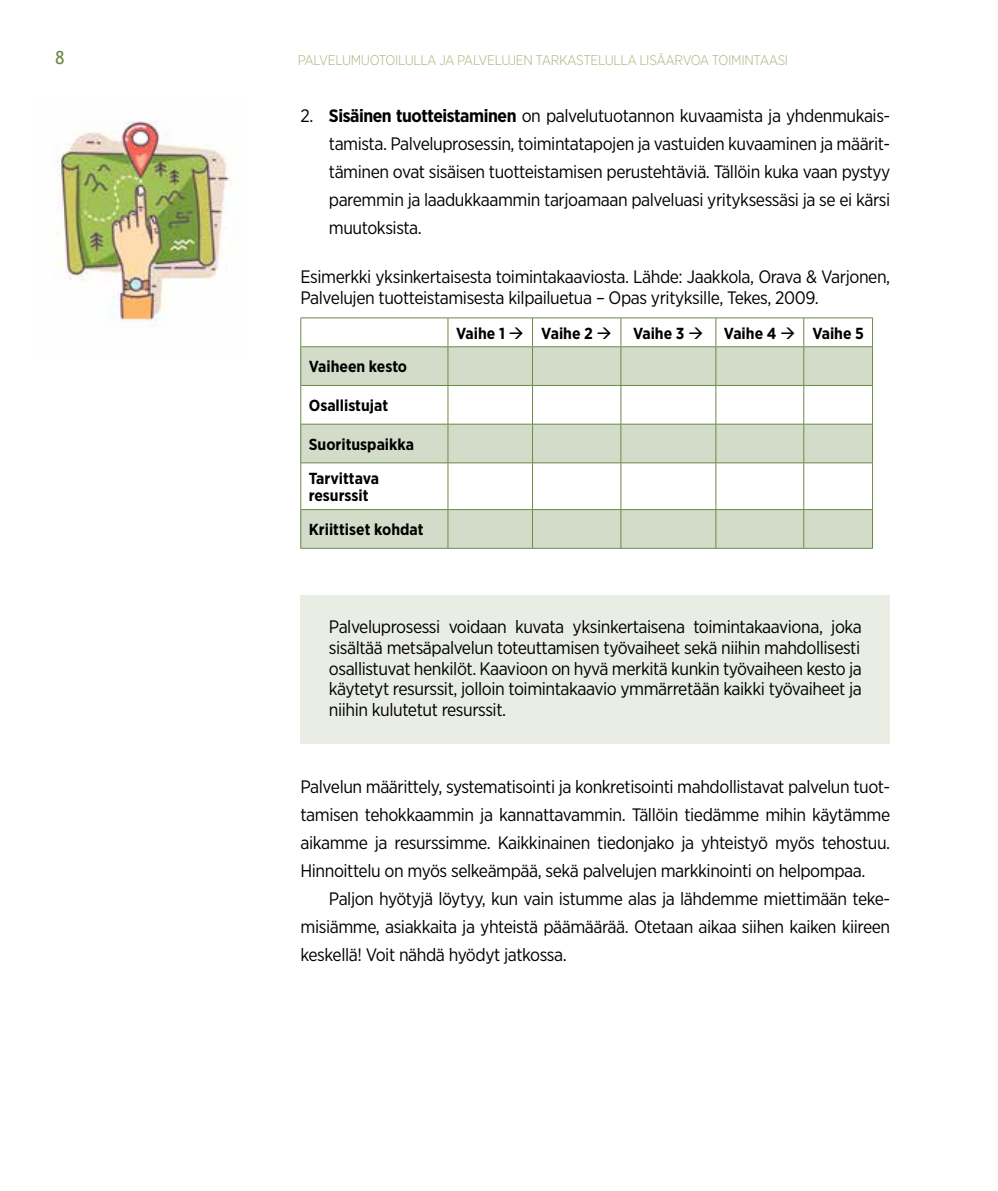
<style>
.page{position:relative;width:998px;height:1191px;background:#fff}
.page>*{position:absolute;margin:0;border:0;box-sizing:border-box;transform-origin:0 0}
.t1{font:18px/28px "Gotham Narrow";letter-spacing:-.025em;color:#000;text-align:justify}
.t2{font:18px "Trebuchet MS";color:#6c8a49}
.t3{font:700 16px/17.2px "Gotham Narrow";color:#000}
.t4{font:300 14px "Gotham Narrow";letter-spacing:-.025em;color:#adb27d}
.s1{font-weight:700}
</style>
<div class="page">
<div style="left:300px;top:595px;width:590px;height:149px;background:#e9ede3"></div>
<div style="left:301px;top:347px;width:147px;height:38px;background:#d3dcc8"></div>
<div style="left:448px;top:347px;width:84px;height:38px;background:#d3dcc8"></div>
<div style="left:532px;top:347px;width:89px;height:38px;background:#d3dcc8"></div>
<div style="left:621px;top:347px;width:95px;height:38px;background:#d3dcc8"></div>
<div style="left:716px;top:347px;width:88px;height:38px;background:#d3dcc8"></div>
<div style="left:804px;top:347px;width:68px;height:38px;background:#d3dcc8"></div>
<div style="left:301px;top:424px;width:147px;height:39px;background:#d3dcc8"></div>
<div style="left:448px;top:424px;width:84px;height:39px;background:#d3dcc8"></div>
<div style="left:532px;top:424px;width:89px;height:39px;background:#d3dcc8"></div>
<div style="left:621px;top:424px;width:95px;height:39px;background:#d3dcc8"></div>
<div style="left:716px;top:424px;width:88px;height:39px;background:#d3dcc8"></div>
<div style="left:804px;top:424px;width:68px;height:39px;background:#d3dcc8"></div>
<div style="left:301px;top:509px;width:147px;height:39px;background:#d3dcc8"></div>
<div style="left:448px;top:509px;width:84px;height:39px;background:#d3dcc8"></div>
<div style="left:532px;top:509px;width:89px;height:39px;background:#d3dcc8"></div>
<div style="left:621px;top:509px;width:95px;height:39px;background:#d3dcc8"></div>
<div style="left:716px;top:509px;width:88px;height:39px;background:#d3dcc8"></div>
<div style="left:804px;top:509px;width:68px;height:39px;background:#d3dcc8"></div>
<hr style="left:300px;top:317px;width:148px;height:1px;background:#6c8a49">
<svg style="left:300px;top:318px;width:1px;height:28px"></svg>
<hr style="left:448px;top:317px;width:84px;height:1px;background:#6c8a49">
<svg style="left:448px;top:318px;width:1px;height:28px"></svg>
<hr style="left:532px;top:317px;width:89px;height:1px;background:#6c8a49">
<svg style="left:532px;top:318px;width:1px;height:28px"></svg>
<hr style="left:621px;top:317px;width:95px;height:1px;background:#6c8a49">
<svg style="left:620px;top:318px;width:1px;height:28px"></svg>
<hr style="left:716px;top:317px;width:88px;height:1px;background:#6c8a49">
<svg style="left:715px;top:318px;width:1px;height:28px"></svg>
<hr style="left:804px;top:317px;width:69px;height:1px;background:#6c8a49">
<svg style="left:803px;top:318px;width:1px;height:28px"></svg>
<svg style="left:872px;top:318px;width:1px;height:28px"></svg>
<hr style="left:300px;top:346px;width:148px;height:1px;background:#6c8a49">
<hr style="left:300px;top:347px;width:1px;height:38px;background:#6c8a49">
<hr style="left:448px;top:346px;width:84px;height:1px;background:#6c8a49">
<hr style="left:448px;top:347px;width:1px;height:38px;background:#6c8a49">
<hr style="left:532px;top:346px;width:89px;height:1px;background:#6c8a49">
<hr style="left:532px;top:347px;width:1px;height:38px;background:#6c8a49">
<hr style="left:621px;top:346px;width:95px;height:1px;background:#6c8a49">
<hr style="left:620px;top:347px;width:1px;height:38px;background:#6c8a49">
<hr style="left:716px;top:346px;width:88px;height:1px;background:#6c8a49">
<hr style="left:715px;top:347px;width:1px;height:38px;background:#6c8a49">
<hr style="left:804px;top:346px;width:69px;height:1px;background:#6c8a49">
<hr style="left:803px;top:347px;width:1px;height:38px;background:#6c8a49">
<hr style="left:872px;top:347px;width:1px;height:38px;background:#6c8a49">
<hr style="left:300px;top:385px;width:148px;height:1px;background:#6c8a49">
<hr style="left:300px;top:386px;width:1px;height:38px;background:#6c8a49">
<hr style="left:448px;top:385px;width:84px;height:1px;background:#6c8a49">
<hr style="left:448px;top:386px;width:1px;height:38px;background:#6c8a49">
<hr style="left:532px;top:385px;width:89px;height:1px;background:#6c8a49">
<hr style="left:532px;top:386px;width:1px;height:38px;background:#6c8a49">
<hr style="left:621px;top:385px;width:95px;height:1px;background:#6c8a49">
<hr style="left:620px;top:386px;width:1px;height:38px;background:#6c8a49">
<hr style="left:716px;top:385px;width:88px;height:1px;background:#6c8a49">
<hr style="left:715px;top:386px;width:1px;height:38px;background:#6c8a49">
<hr style="left:804px;top:385px;width:69px;height:1px;background:#6c8a49">
<hr style="left:803px;top:386px;width:1px;height:38px;background:#6c8a49">
<hr style="left:872px;top:386px;width:1px;height:38px;background:#6c8a49">
<hr style="left:300px;top:424px;width:148px;height:1px;background:#6c8a49">
<hr style="left:300px;top:424px;width:1px;height:38px;background:#6c8a49">
<hr style="left:448px;top:424px;width:84px;height:1px;background:#6c8a49">
<hr style="left:448px;top:424px;width:1px;height:38px;background:#6c8a49">
<hr style="left:532px;top:424px;width:89px;height:1px;background:#6c8a49">
<hr style="left:532px;top:424px;width:1px;height:38px;background:#6c8a49">
<hr style="left:621px;top:424px;width:95px;height:1px;background:#6c8a49">
<hr style="left:620px;top:424px;width:1px;height:38px;background:#6c8a49">
<hr style="left:716px;top:424px;width:88px;height:1px;background:#6c8a49">
<hr style="left:715px;top:424px;width:1px;height:38px;background:#6c8a49">
<hr style="left:804px;top:424px;width:69px;height:1px;background:#6c8a49">
<hr style="left:803px;top:424px;width:1px;height:38px;background:#6c8a49">
<hr style="left:872px;top:424px;width:1px;height:38px;background:#6c8a49">
<hr style="left:300px;top:462px;width:148px;height:1px;background:#6c8a49">
<hr style="left:300px;top:463px;width:1px;height:46px;background:#6c8a49">
<hr style="left:448px;top:462px;width:84px;height:1px;background:#6c8a49">
<hr style="left:448px;top:463px;width:1px;height:46px;background:#6c8a49">
<hr style="left:532px;top:462px;width:89px;height:1px;background:#6c8a49">
<hr style="left:532px;top:463px;width:1px;height:46px;background:#6c8a49">
<hr style="left:621px;top:462px;width:95px;height:1px;background:#6c8a49">
<hr style="left:620px;top:463px;width:1px;height:46px;background:#6c8a49">
<hr style="left:716px;top:462px;width:88px;height:1px;background:#6c8a49">
<hr style="left:715px;top:463px;width:1px;height:46px;background:#6c8a49">
<hr style="left:804px;top:462px;width:69px;height:1px;background:#6c8a49">
<hr style="left:803px;top:463px;width:1px;height:46px;background:#6c8a49">
<hr style="left:872px;top:463px;width:1px;height:46px;background:#6c8a49">
<hr style="left:300px;top:509px;width:148px;height:1px;background:#6c8a49">
<hr style="left:300px;top:510px;width:1px;height:38px;background:#6c8a49">
<hr style="left:448px;top:509px;width:84px;height:1px;background:#6c8a49">
<hr style="left:448px;top:510px;width:1px;height:38px;background:#6c8a49">
<hr style="left:532px;top:509px;width:89px;height:1px;background:#6c8a49">
<hr style="left:532px;top:510px;width:1px;height:38px;background:#6c8a49">
<hr style="left:621px;top:509px;width:95px;height:1px;background:#6c8a49">
<hr style="left:620px;top:510px;width:1px;height:38px;background:#6c8a49">
<hr style="left:716px;top:509px;width:88px;height:1px;background:#6c8a49">
<hr style="left:715px;top:510px;width:1px;height:38px;background:#6c8a49">
<hr style="left:804px;top:509px;width:69px;height:1px;background:#6c8a49">
<hr style="left:803px;top:510px;width:1px;height:38px;background:#6c8a49">
<hr style="left:872px;top:510px;width:1px;height:38px;background:#6c8a49">
<hr style="left:300px;top:548px;width:148px;height:1px;background:#6c8a49">
<hr style="left:448px;top:548px;width:84px;height:1px;background:#6c8a49">
<hr style="left:532px;top:548px;width:89px;height:1px;background:#6c8a49">
<hr style="left:621px;top:548px;width:95px;height:1px;background:#6c8a49">
<hr style="left:716px;top:548px;width:88px;height:1px;background:#6c8a49">
<hr style="left:804px;top:548px;width:69px;height:1px;background:#6c8a49">
<img style="left:54px;top:120px;width:176px;height:208px">
<p class="t2" style="left:55px;top:47px;width:11px">8</p>
<p class="t4" style="left:298px;top:52px;width:492px">PALVELUMUOTOILULLA JA PALVELUJEN TARKASTELULLA LISÄARVOA TOIMINTAASI</p>
<p class="t1" style="left:329px;top:101px;width:563px;text-indent:-28px">2. <span class="s1">Sisäinen tuotteistaminen</span> on palvelutuotannon kuvaamista ja yhdenmukais&shy;tamista. Palveluprosessin, toimintatapojen ja vastuiden kuvaaminen ja määrit&shy;täminen ovat sisäisen tuotteistamisen perustehtäviä. Tällöin kuka vaan pystyy paremmin ja laadukkaammin tarjoamaan palveluasi yrityksessäsi ja se ei kärsi muutoksista.</p>
<p class="t1" style="left:300px;top:266px;width:591px;line-height:20.8px">Esimerkki yksinkertaisesta toimintakaaviosta. Lähde: Jaakkola, Orava &amp; Varjonen,<br>Palvelujen tuotteistamisesta kilpailuetua – Opas yrityksille, Tekes, 2009.</p>
<p class="t3" style="left:456px;top:324px;width:70px">Vaihe 1 →</p>
<p class="t3" style="left:541px;top:324px;width:72px">Vaihe 2 →</p>
<p class="t3" style="left:633px;top:324px;width:72px">Vaihe 3 →</p>
<p class="t3" style="left:724px;top:324px;width:73px">Vaihe 4 →</p>
<p class="t3" style="left:812px;top:324px;width:53px">Vaihe 5</p>
<p class="t3" style="left:309px;top:358px;width:100px">Vaiheen kesto</p>
<p class="t3" style="left:309px;top:397px;width:81px">Osallistujat</p>
<p class="t3" style="left:309px;top:435px;width:107px">Suorituspaikka</p>
<p class="t3" style="left:309px;top:469px;width:72px">Tarvittava resurssit</p>
<p class="t3" style="left:309px;top:521px;width:116px">Kriittiset kohdat</p>
<p class="t1" style="left:329px;top:616px;width:534px;line-height:20.6px">Palveluprosessi voidaan kuvata yksinkertaisena toimintakaaviona, joka sisältää metsäpalvelun toteuttamisen työvaiheet sekä niihin mahdollisesti osallistuvat henkilöt. Kaavioon on hyvä merkitä kunkin työvaiheen kesto ja käytetyt resurssit, jolloin toimintakaavio ymmärretään kaikki työvaiheet ja niihin kulutetut resurssit.</p>
<p class="t1" style="left:300px;top:772px;width:591px">Palvelun määrittely, systematisointi ja konkretisointi mahdollistavat palvelun tuot&shy;tamisen tehokkaammin ja kannattavammin. Tällöin tiedämme mihin käytämme aikamme ja resurssimme. Kaikkinainen tiedonjako ja yhteistyö myös tehostuu.<br>Hinnoittelu on myös selkeämpää, sekä palvelujen markkinointi on helpompaa.</p>
<p class="t1" style="left:300px;top:884px;width:591px;text-indent:28px">Paljon hyötyjä löytyy, kun vain istumme alas ja lähdemme miettimään teke&shy;misiämme, asiakkaita ja yhteistä päämäärää. Otetaan aikaa siihen kaiken kiireen keskellä! Voit nähdä hyödyt jatkossa.</p>
</div>
